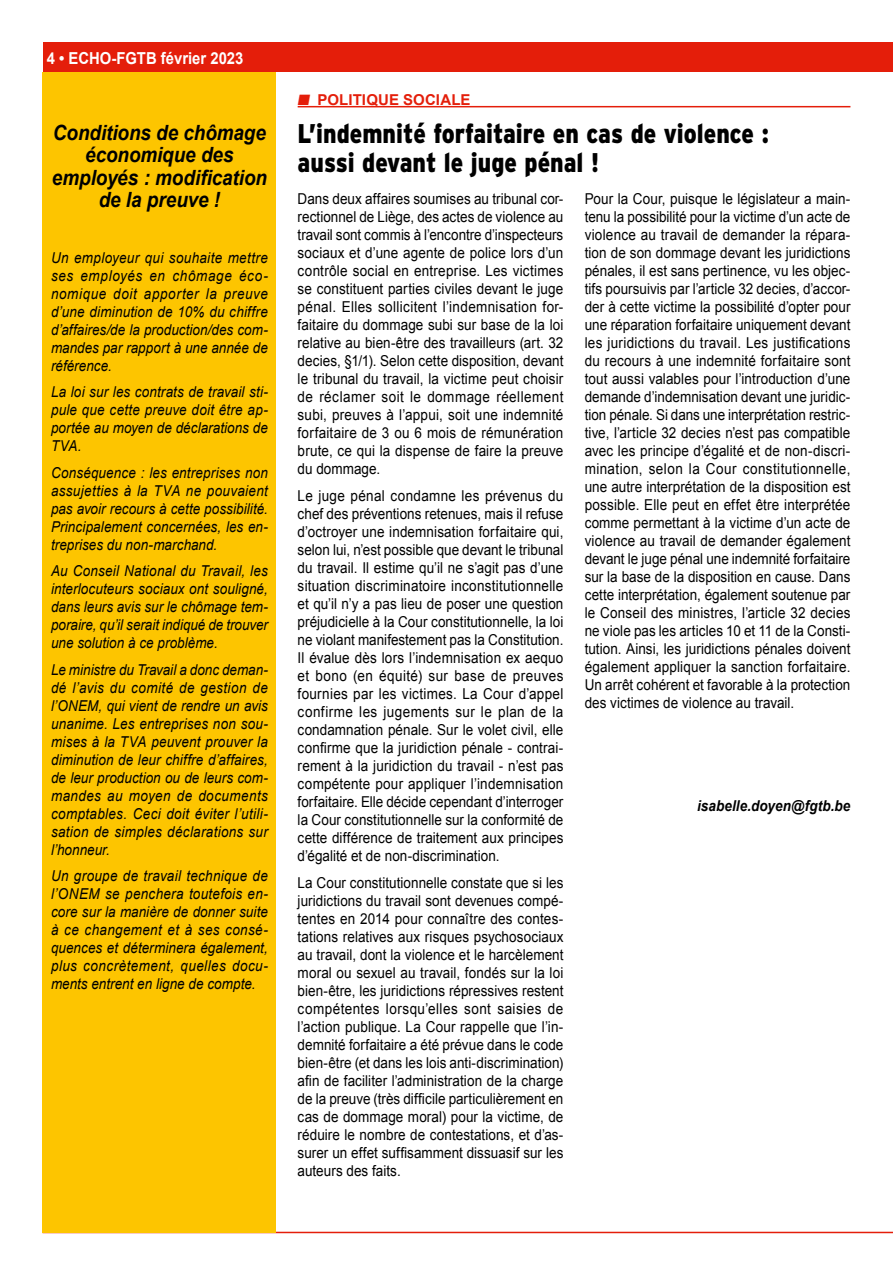
<style>
.page{position:relative;width:893px;height:1263px;background:#fff}
.page>*{position:absolute;margin:0;border:0;box-sizing:border-box;transform-origin:0 0}
.t1{font:900 27px/28.5px "Interstate";color:#000;scale:.85 1}
.t2{font:italic 700 21px/22.5px "Arial";letter-spacing:-.005em;color:#000;text-align:center;scale:.9 1}
.t3{font:700 16.5px "Arial";color:#fff;scale:.9 1}
.t4{font:15px/18px "Arial";letter-spacing:.005em;color:#000;text-align:justify;scale:.9 1}
.t5{font:italic 15px/18px "Arial";letter-spacing:.005em;color:#000;text-align:justify;scale:.9 1}
.t6{font:italic 700 15px "Arial";letter-spacing:.005em;color:#000;scale:.9 1}
.t7{font:700 15px "Arial";letter-spacing:.005em;color:#e41e0a}
</style>
<div class="page">
<div style="left:43px;top:43px;width:850px;height:29px;background:#e41e0a"></div>
<hr style="left:43px;top:1232px;width:850px;height:1px;background:#e41e0a">
<div style="left:43px;top:72px;width:233px;height:1161px;background:#fdc500"></div>
<hr style="left:298px;top:106px;width:552px;height:1px;background:#e41e0a">
<p class="t3" style="left:47px;top:47px;width:220px">4 • ECHO-FGTB février 2023</p>
<h2 class="t2" style="left:52px;top:122px;width:241px">Conditions de chômage économique des employés : modification de la preuve !</h2>
<p class="t5" style="left:51px;top:248px;width:242px">Un employeur qui souhaite mettre ses employés en chômage éco&shy;nomique doit apporter la preuve d’une diminution de 10% du chiffre d’affaires/de la production/des com&shy;mandes par rapport à une année de référence.</p>
<p class="t5" style="left:51px;top:383px;width:242px">La loi sur les contrats de travail sti&shy;pule que cette preuve doit être ap&shy;portée au moyen de déclarations de TVA.</p>
<p class="t5" style="left:51px;top:464px;width:242px">Conséquence : les entreprises non assujetties à la TVA ne pouvaient pas avoir recours à cette possibilité.<br>Principalement concernées, les en&shy;treprises du non-marchand.</p>
<p class="t5" style="left:51px;top:562px;width:242px">Au Conseil National du Travail, les interlocuteurs sociaux ont souligné, dans leurs avis sur le chômage tem&shy;poraire, qu’il serait indiqué de trouver une solution à ce problème.</p>
<p class="t5" style="left:51px;top:661px;width:242px">Le ministre du Travail a donc deman&shy;dé l’avis du comité de gestion de l’ONEM, qui vient de rendre un avis unanime. Les entreprises non sou&shy;mises à la TVA peuvent prouver la diminution de leur chiffre d’affaires, de leur production ou de leurs com&shy;mandes au moyen de documents comptables. Ceci doit éviter l’utili&shy;sation de simples déclarations sur l’honneur.</p>
<p class="t5" style="left:51px;top:867px;width:242px">Un groupe de travail technique de l’ONEM se penchera toutefois en&shy;core sur la manière de donner suite à ce changement et à ses consé&shy;quences et déterminera également, plus concrètement, quelles docu&shy;ments entrent en ligne de compte.</p>
<p class="t7" style="left:298px;top:90px;width:174px">■ POLITIQUE SOCIALE</p>
<h1 class="t1" style="left:298px;top:119px;width:556px">L’indemnité forfaitaire en cas de violence : aussi devant le juge pénal !</h1>
<p class="t4" style="left:298px;top:190px;width:297px">Dans deux affaires soumises au tribunal cor&shy;rectionnel de Liège, des actes de violence au travail sont commis à l’encontre d’inspecteurs sociaux et d’une agente de police lors d’un contrôle social en entreprise. Les victimes se constituent parties civiles devant le juge pénal. Elles sollicitent l’indemnisation for&shy;faitaire du dommage subi sur base de la loi relative au bien-être des travailleurs (art. 32 decies, §1/1). Selon cette disposition, devant le tribunal du travail, la victime peut choisir de réclamer soit le dommage réellement subi, preuves à l’appui, soit une indemnité forfaitaire de 3 ou 6 mois de rémunération brute, ce qui la dispense de faire la preuve du dommage.</p>
<p class="t4" style="left:298px;top:487px;width:297px">Le juge pénal condamne les prévenus du chef des préventions retenues, mais il refuse d’octroyer une indemnisation forfaitaire qui, selon lui, n’est possible que devant le tribunal du travail. Il estime qu’il ne s’agit pas d’une situation discriminatoire inconstitutionnelle et qu’il n’y a pas lieu de poser une question préjudicielle à la Cour constitutionnelle, la loi ne violant manifestement pas la Constitution.<br>Il évalue dès lors l’indemnisation ex aequo et bono (en équité) sur base de preuves fournies par les victimes. La Cour d’appel confirme les jugements sur le plan de la condamnation pénale. Sur le volet civil, elle confirme que la juridiction pénale - contrai&shy;rement à la juridiction du travail - n’est pas compétente pour appliquer l’indemnisation forfaitaire. Elle décide cependant d’interroger la Cour constitutionnelle sur la conformité de cette différence de traitement aux principes d’égalité et de non-discrimination.</p>
<p class="t4" style="left:298px;top:873px;width:297px">La Cour constitutionnelle constate que si les juridictions du travail sont devenues compé&shy;tentes en 2014 pour connaître des contes&shy;tations relatives aux risques psychosociaux au travail, dont la violence et le harcèlement moral ou sexuel au travail, fondés sur la loi bien-être, les juridictions répressives restent compétentes lorsqu’elles sont saisies de l’action publique. La Cour rappelle que l’in&shy;demnité forfaitaire a été prévue dans le code bien-être (et dans les lois anti-discrimination) afin de faciliter l’administration de la charge de la preuve (très difficile particulièrement en cas de dommage moral) pour la victime, de réduire le nombre de contestations, et d’as&shy;surer un effet suffisamment dissuasif sur les auteurs des faits.</p>
<p class="t4" style="left:585px;top:190px;width:297px">Pour la Cour, puisque le législateur a main&shy;tenu la possibilité pour la victime d’un acte de violence au travail de demander la répara&shy;tion de son dommage devant les juridictions pénales, il est sans pertinence, vu les objec&shy;tifs poursuivis par l’article 32 decies, d’accor&shy;der à cette victime la possibilité d’opter pour une réparation forfaitaire uniquement devant les juridictions du travail. Les justifications du recours à une indemnité forfaitaire sont tout aussi valables pour l’introduction d’une demande d’indemnisation devant une juridic&shy;tion pénale. Si dans une interprétation restric&shy;tive, l’article 32 decies n’est pas compatible avec les principe d’égalité et de non-discri&shy;mination, selon la Cour constitutionnelle, une autre interprétation de la disposition est possible. Elle peut en effet être interprétée comme permettant à la victime d’un acte de violence au travail de demander également devant le juge pénal une indemnité forfaitaire sur la base de la disposition en cause. Dans cette interprétation, également soutenue par le Conseil des ministres, l’article 32 decies ne viole pas les articles 10 et 11 de la Consti&shy;tution. Ainsi, les juridictions pénales doivent également appliquer la sanction forfaitaire.<br>Un arrêt cohérent et favorable à la protection des victimes de violence au travail.</p>
<p class="t6" style="left:697px;top:796px;width:172px">isabelle.doyen@fgtb.be</p>
</div>
